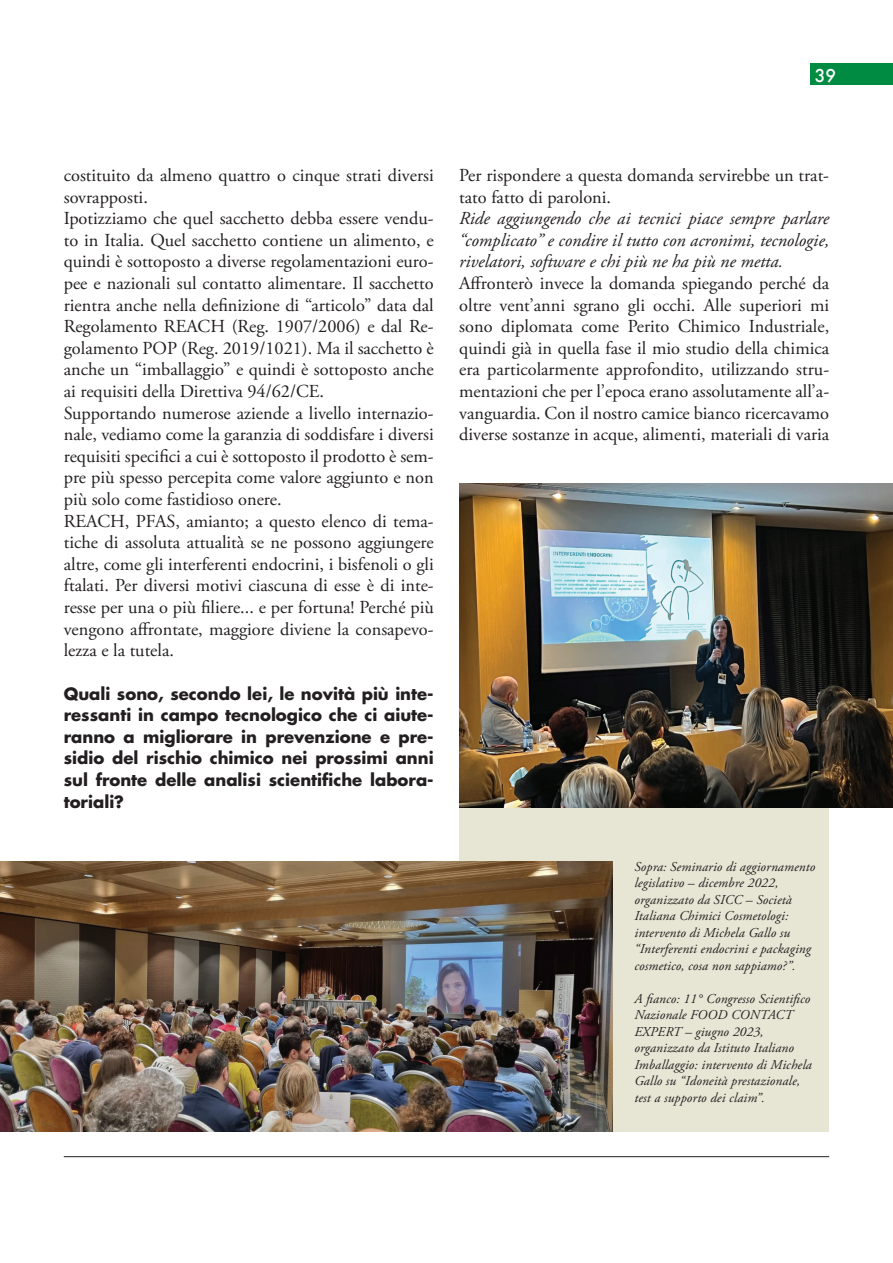
<style>
.page{position:relative;width:893px;height:1263px;background:#fff}
.page>*{position:absolute;margin:0;border:0;box-sizing:border-box;transform-origin:0 0}
.t1{font:18.3px/21.6px "Adobe Garamond Pro";color:#231f20}
.t2{font:italic 18.3px/21.6px "Adobe Garamond Pro";color:#231f20;text-align:justify}
.t3{font:500 17.25px "Futura";color:#fff}
.t4{font:700 16.5px/21.6px "Futura Std";color:#231f20;text-align:justify}
.t5{font:italic 13.5px/16.5px "Adobe Garamond Pro";letter-spacing:.01em;color:#231f20}
</style>
<div class="page">
<hr style="left:64px;top:1156px;width:765px;height:1px;background:#231f20">
<div style="left:811px;top:64px;width:82px;height:21px;background:#008b43"></div>
<div style="left:459px;top:721px;width:370px;height:410px;background:#e7e5d4"></div>
<img style="left:459px;top:483px;width:434px;height:324px">
<img style="left:0;top:861px;width:612px;height:270px">
<p class="t3" style="left:815px;top:63px;width:23px">39</p>
<p class="t1" style="left:64px;top:165px;width:371px">costituito da almeno quattro o cinque strati diversi sovrapposti.<br>Ipotizziamo che quel sacchetto debba essere vendu&shy;to in Italia. Quel sacchetto contiene un alimento, e quindi è sottoposto a diverse regolamentazioni euro&shy;pee e nazionali sul contatto alimentare. Il sacchetto rientra anche nella definizione di “articolo” data dal Regolamento REACH (Reg. 1907/2006) e dal Re&shy;golamento POP (Reg. 2019/1021). Ma il sacchetto è anche un “imballaggio” e quindi è sottoposto anche ai requisiti della Direttiva 94/62/CE.<br>Supportando numerose aziende a livello internazio&shy;nale, vediamo come la garanzia di soddisfare i diversi requisiti specifici a cui è sottoposto il prodotto è sem&shy;pre più spesso percepita come valore aggiunto e non più solo come fastidioso onere.<br>REACH, PFAS, amianto; a questo elenco di tema&shy;tiche di assoluta attualità se ne possono aggiungere altre, come gli interferenti endocrini, i bisfenoli o gli ftalati. Per diversi motivi ciascuna di esse è di inte&shy;resse per una o più filiere... e per fortuna! Perché più vengono affrontate, maggiore diviene la consapevo&shy;lezza e la tutela.</p>
<p class="t4" style="left:64px;top:682px;width:371px">Quali sono, secondo lei, le novità più inte&shy;ressanti in campo tecnologico che ci aiute&shy;ranno a migliorare in prevenzione e pre&shy;sidio del rischio chimico nei prossimi anni sul fronte delle analisi scientifiche labora&shy;toriali?</p>
<p class="t1" style="left:459px;top:165px;width:371px">Per rispondere a questa domanda servirebbe un trat&shy;tato fatto di paroloni.</p>
<p class="t2" style="left:459px;top:208px;width:371px">Ride aggiungendo che ai tecnici piace sempre parlare “complicato” e condire il tutto con acronimi, tecnologie, rivelatori, software e chi più ne ha più ne metta.</p>
<p class="t1" style="left:459px;top:273px;width:371px;text-align:justify">Affronterò invece la domanda spiegando perché da oltre vent’anni sgrano gli occhi. Alle superiori mi sono diplomata come Perito Chimico Industriale, quindi già in quella fase il mio studio della chimica era particolarmente approfondito, utilizzando stru&shy;mentazioni che per l’epoca erano assolutamente all’a&shy;vanguardia. Con il nostro camice bianco ricercavamo diverse sostanze in acque, alimenti, materiali di varia</p>
<p class="t5" style="left:634px;top:859px;width:182px">Sopra: Seminario di aggiornamento legislativo – dicembre 2022, organizzato da SICC – Società<br>Italiana Chimici Cosmetologi: intervento di Michela Gallo su “Interferenti endocrini e packaging cosmetico, cosa non sappiamo?”.</p>
<p class="t5" style="left:634px;top:991px;width:179px">A fianco: 11° Congresso Scientifico<br>Nazionale FOOD CONTACT<br>EXPERT – giugno 2023, organizzato da Istituto Italiano<br>Imballaggio: intervento di Michela<br>Gallo su “Idoneità prestazionale, test a supporto dei claim”.</p>
</div>
